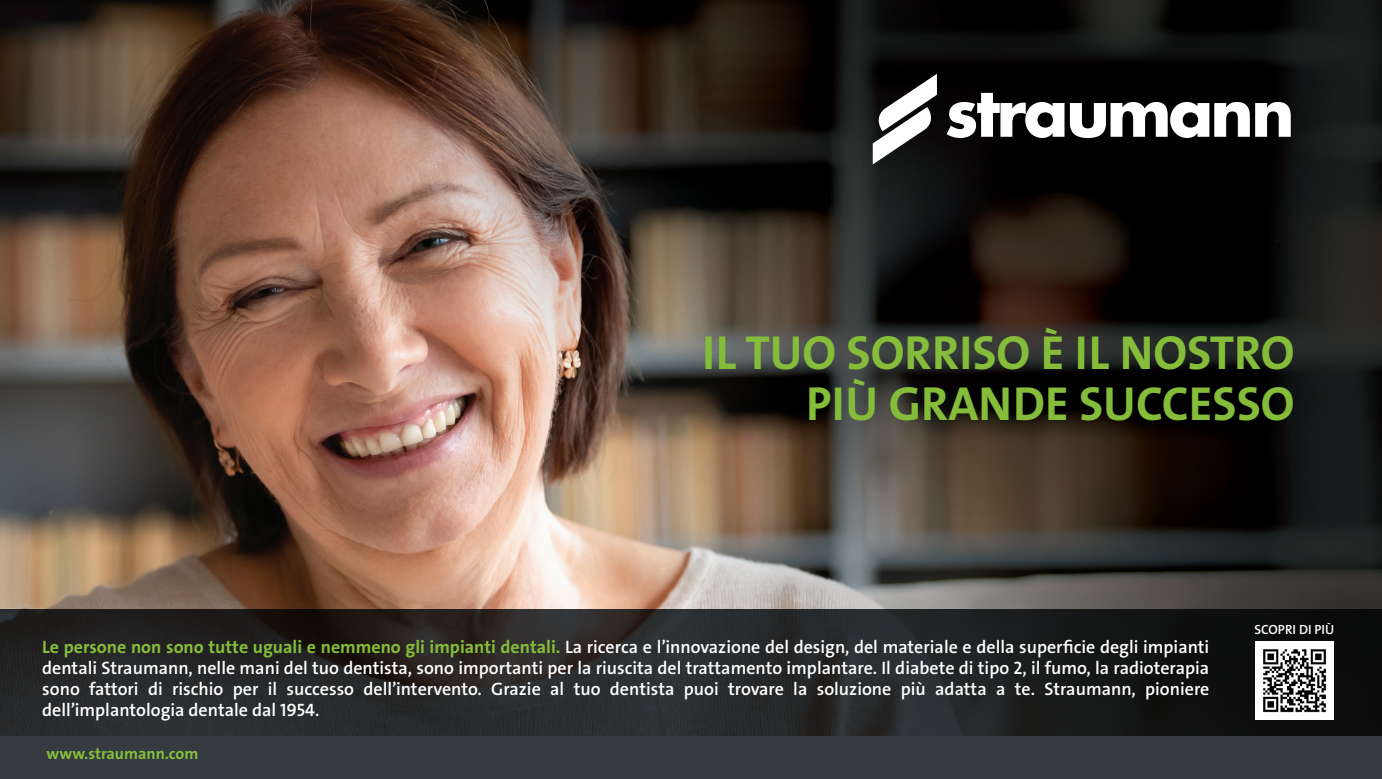
<style>
.page{position:relative;width:1382px;height:779px;background:#fff}
.page>*{position:absolute;margin:0;border:0;box-sizing:border-box;transform-origin:0 0}
.t1{font:48px/51px "The Sans LP7 Bld";color:#85bd3b;text-align:right}
.t2{font:18px/21px "The Sans LP6 Se Bld";color:#fff;text-align:justify}
.t3{font:16.05px "The Sans LP7 Bld";color:#85bd3b}
.t4{font:13.35px "The Sans LP6 Se Bld";color:#fff}
.s1{font-family:"The Sans LP7 Bld";color:#85bd3b}
</style>
<div class="page">
<img style="left:0;top:0;width:1382px;height:609px">
<svg style="left:0;top:609px;width:1382px;height:126px;background:#222223"></svg>
<div style="left:0;top:735px;width:1382px;height:43px;background:#353b40"></div>
<svg style="left:1070px;top:102px;width:221px;height:36px"></svg>
<svg style="left:946px;top:93px;width:118px;height:45px"></svg>
<svg style="left:873px;top:74px;width:64px;height:90px"></svg>
<div style="left:1255px;top:641px;width:78px;height:78px;background:#fff"></div>
<img style="left:1263px;top:649px;width:64px;height:64px">
<h1 class="t1" style="left:702px;top:327px;width:594px">IL TUO SORRISO È IL NOSTRO<br>PIÙ GRANDE SUCCESSO</h1>
<p class="t2" style="left:42px;top:636px;width:1169px"><span class="s1">Le persone non sono tutte uguali e nemmeno gli impianti dentali.</span> La ricerca e l’innovazione del design, del materiale e della superficie degli impianti dentali Straumann, nelle mani del tuo dentista, sono importanti per la riuscita del trattamento implantare. Il diabete di tipo 2, il fumo, la radioterapia sono fattori di rischio per il successo dell’intervento. Grazie al tuo dentista puoi trovare la soluzione più adatta a te. Straumann, pioniere dell’implantologia dentale dal 1954.</p>
<p class="t3" style="left:46px;top:742px;width:153px">www.straumann.com</p>
<p class="t4" style="left:1254px;top:620px;width:81px">SCOPRI DI PIÙ</p>
</div>
